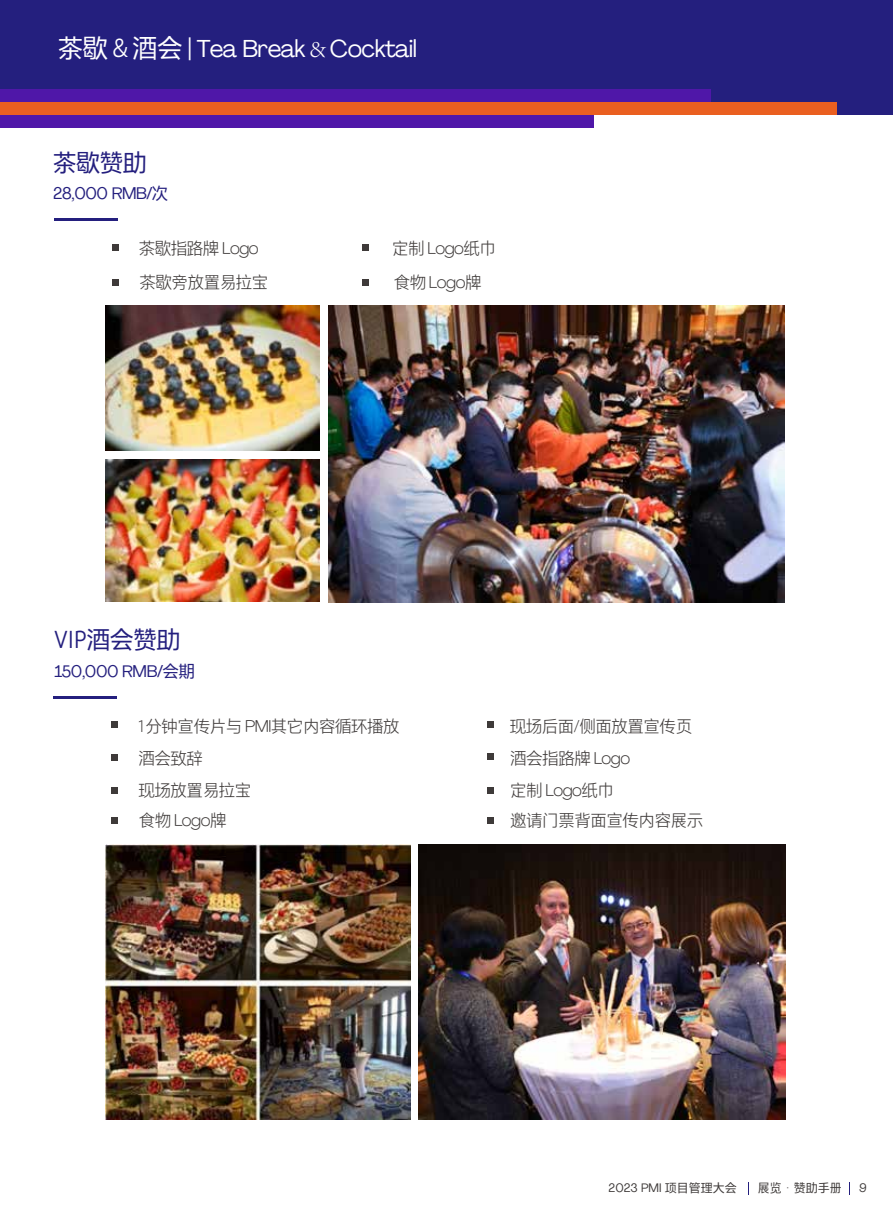
<style>
.page{position:relative;width:893px;height:1212px;background:#fff}
.page>*{position:absolute;margin:0;border:0;box-sizing:border-box;transform-origin:0 0}
.t1{font:24px "Agrandir";letter-spacing:-.025em;color:#fff}
.t2{font:24px "FZDESHS 506 L GB1 0";letter-spacing:-.025em;color:#241f7e}
.t3{font:16.5px/32.1px "FZDESHS 504 L GB1 0";letter-spacing:-.025em;color:#3e3a39}
.t4{font:16.5px "Agrandir";letter-spacing:-.025em;color:#241f7e}
.t5{font:300 16.5px "Agrandir";letter-spacing:-.025em;color:#3e3a39}
.t6{font:12px "Agrandir";color:#3e3a39}
.t7{font:12px "FZDESHS 506 L GB1 0";color:#3e3a39}
.s1{font-family:"FZDESHS 506 L GB1 0";font-size:25.5px}
.s2{font-family:"FZDESHS 506 L GB1 0"}
.s3{font-family:"Adobe Song Std";font-weight:300}
.s4{font-family:"FZDESHS 508 R GB1 0"}
.s5{font-family:"Agrandir";font-weight:300}
.s6{font-family:"FZDESHS 504 L GB1 0";font-weight:400}
</style>
<div class="page">
<div style="left:0;top:0;width:893px;height:115px;background:#241f7e"></div>
<div style="left:0;top:89px;width:710px;height:13px;background:#4f17a8"></div>
<div style="left:0;top:102px;width:836px;height:13px;background:#ea5f20"></div>
<div style="left:0;top:115px;width:593px;height:12px;background:#4f17a8"></div>
<svg style="left:748px;top:1182px;width:1px;height:13px"></svg>
<svg style="left:849px;top:1182px;width:1px;height:13px"></svg>
<hr style="left:54px;top:219px;width:64px;height:2px;background:#241f7e">
<div style="left:112px;top:244px;width:7px;height:6px;background:#3e3a39"></div>
<div style="left:112px;top:279px;width:7px;height:6px;background:#3e3a39"></div>
<div style="left:362px;top:244px;width:7px;height:6px;background:#3e3a39"></div>
<div style="left:362px;top:279px;width:7px;height:6px;background:#3e3a39"></div>
<hr style="left:53px;top:696px;width:64px;height:2px;background:#241f7e">
<div style="left:111px;top:721px;width:7px;height:7px;background:#3e3a39"></div>
<div style="left:111px;top:754px;width:7px;height:6px;background:#3e3a39"></div>
<div style="left:111px;top:787px;width:7px;height:7px;background:#3e3a39"></div>
<div style="left:111px;top:817px;width:7px;height:7px;background:#3e3a39"></div>
<svg style="left:487px;top:721px;width:6px;height:6px"></svg>
<svg style="left:487px;top:754px;width:6px;height:6px"></svg>
<svg style="left:487px;top:787px;width:6px;height:6px"></svg>
<div style="left:487px;top:817px;width:6px;height:7px;background:#3e3a39"></div>
<img style="left:418px;top:844px;width:367px;height:275px">
<img style="left:105px;top:844px;width:305px;height:275px">
<img style="left:105px;top:305px;width:215px;height:145px">
<img style="left:105px;top:459px;width:215px;height:143px">
<img style="left:328px;top:305px;width:457px;height:298px">
<h1 class="t1" style="left:58px;top:34px;width:361px"><span class="s1">茶歇 &amp; 酒会</span> <span class="s2">|</span> Tea Break <span class="s3">&amp;</span> Cocktail</h1>
<h1 class="t2" style="left:53px;top:150px;width:96px">茶歇赞助</h1>
<p class="t4" style="left:53px;top:183px;width:117px">28,000 RMB<span class="s4">/</span><span class="s2">次</span></p>
<p class="t3" style="left:139px;top:231px;width:131px;line-height:34.3px">茶歇指路牌 <span class="s5">Logo</span>茶歇旁放置易拉宝</p>
<p class="t3" style="left:392px;top:232px;width:105px">定制 <span class="s5">Logo</span>纸巾</p>
<p class="t5" style="left:394px;top:272px;width:89px"><span class="s6">食物</span> Logo<span class="s6">牌</span></p>
<h1 class="t2" style="left:54px;top:627px;width:128px">VIP酒会赞助</h1>
<p class="t4" style="left:54px;top:661px;width:142px">150,000 RMB<span class="s4">/</span><span class="s2">会期</span></p>
<p class="t3" style="left:138px;top:710px;width:264px">1分钟宣传片与 <span class="s5">PMI</span>其它内容循环播放酒会致辞<br>现场放置易拉宝</p>
<p class="t3" style="left:510px;top:710px;width:184px">现场后面/侧面放置宣传页酒会指路牌 <span class="s5">Logo<br></span>定制 <span class="s5">Logo</span>纸巾</p>
<p class="t3" style="left:510px;top:805px;width:195px">邀请门票背面宣传内容展示</p>
<p class="t5" style="left:139px;top:810px;width:89px"><span class="s6">食物</span> Logo<span class="s6">牌</span></p>
<p class="t6" style="left:609px;top:1181px;width:130px">2023 PMI <span class="s2">项目管理大会</span></p>
<p class="t7" style="left:758px;top:1182px;width:85px">展览·赞助手册</p>
<p class="t6" style="left:859px;top:1180px;width:9px">9</p>
</div>
